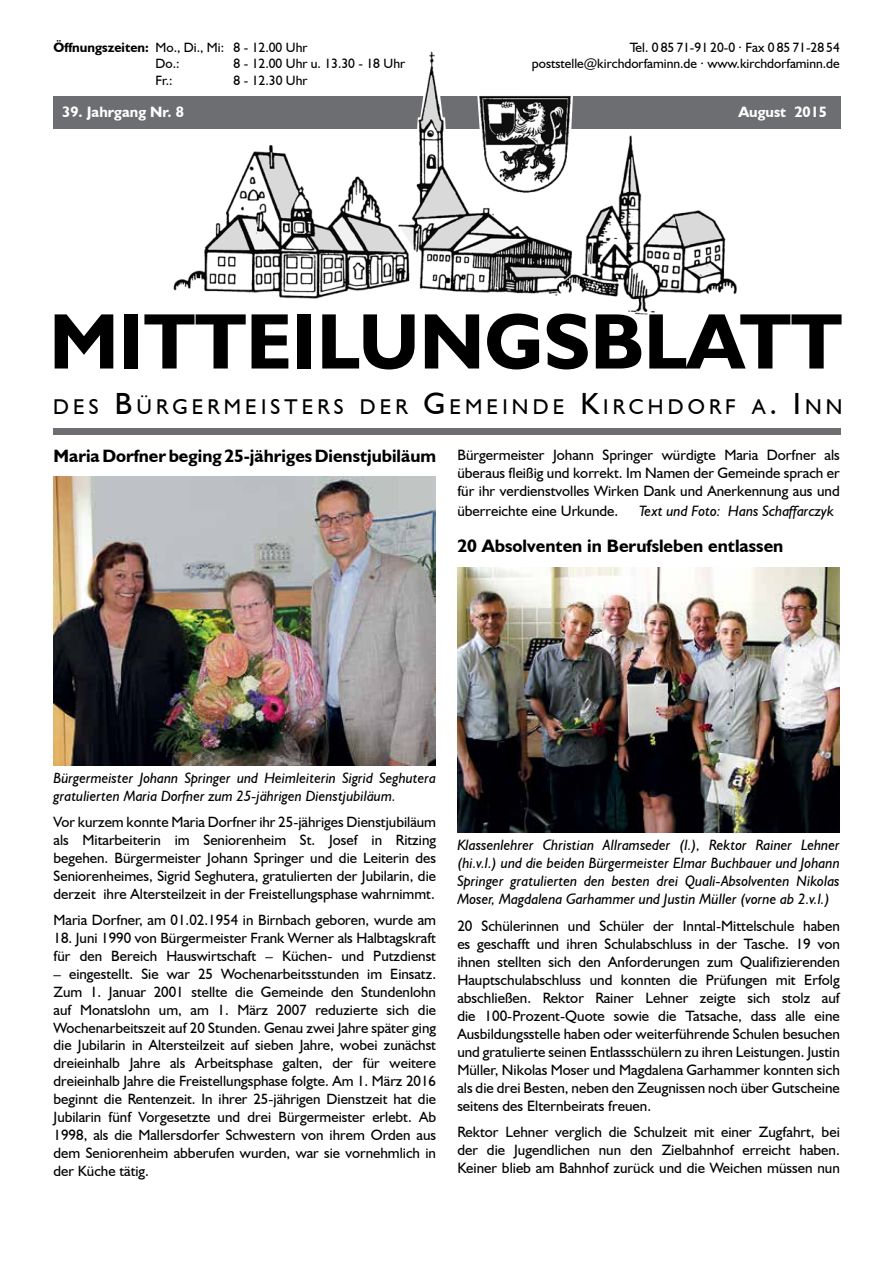
<style>
.page{position:relative;width:893px;height:1263px;background:#fff}
.page>*{position:absolute;margin:0;border:0;box-sizing:border-box;transform-origin:0 0}
.t1{font:700 79.2px "Humanist 521 BT";color:#000}
.t2{font:21.45px "Humanist 521 BT";letter-spacing:.195em;color:#000}
.t3{font:700 18px "Humanist 521 BT";color:#000}
.t4{font:700 17.85px "Humanist 521 BT";color:#000}
.t5{font:15px/18px "Humanist 521 BT";color:#000;text-align:justify}
.t6{font:italic 15px/18px "Humanist 521 BT";color:#000;text-align:justify}
.t7{font:700 15px "Humanist 521 BT";color:#fff}
.t8{font:14.85px/17.9px "Humanist 521 BT";color:#000;text-align:justify}
.t9{font:italic 14.85px/17.9px "Humanist 521 BT";color:#000}
.t10{font:13.5px/16.2px "Humanist 521 BT";color:#000}
.s1{font-weight:700}
.s2{font-size:30.6px}
</style>
<div class="page">
<img style="left:54px;top:476px;width:382px;height:289px">
<div style="left:54px;top:428px;width:787px;height:6px;background:#6d6e71"></div>
<img style="left:55px;top:51px;width:786px;height:263px">
<img style="left:457px;top:567px;width:383px;height:265px">
<p class="t10" style="left:156px;top:39px;width:153px;text-indent:-102px"><span class="s1">Öffnungszeiten:</span> Mo., Di., Mi: 8 - 12.00 Uhr<br>Do.:</p>
<p class="t10" style="left:234px;top:55px;width:173px">8 - 12.00 Uhr u. 13.30 - 18 Uhr</p>
<p class="t10" style="left:156px;top:72px;width:19px">Fr.:</p>
<p class="t10" style="left:234px;top:72px;width:75px">8 - 12.30 Uhr</p>
<p class="t10" style="left:532px;top:39px;width:309px;text-align:right">Tel. 0 85 71-91 20-0 · Fax 0 85 71-28 54 poststelle@kirchdorfaminn.de · www.kirchdorfaminn.de</p>
<p class="t7" style="left:62px;top:102px;width:123px">39. Jahrgang Nr. 8</p>
<p class="t7" style="left:738px;top:102px;width:90px">August 2015</p>
<h1 class="t1" style="left:49px;top:292px;width:794px">Mitteilungsblatt</h1>
<h2 class="t2" style="left:53px;top:393px;width:791px">DES <span class="s2">B</span>ÜRGERMEISTERS DER <span class="s2">G</span>EMEINDE <span class="s2">K</span>IRCHDORF A<span class="s2">. I</span> NN</h2>
<p class="t4" style="left:54px;top:445px;width:384px">Maria Dorfner beging 25-jähriges Dienstjubiläum</p>
<p class="t5" style="left:457px;top:446px;width:384px">Bürgermeister Johann Springer würdigte Maria Dorfner als überaus fleißig und korrekt. Im Namen der Gemeinde sprach er für ihr verdienstvolles Wirken Dank und Anerkennung aus und</p>
<p class="t5" style="left:457px;top:501px;width:163px">überreichte eine Urkunde.</p>
<p class="t6" style="left:639px;top:501px;width:197px">Text und Foto: Hans Schaffarczyk</p>
<p class="t3" style="left:457px;top:534px;width:328px">20 Absolventen in Berufsleben entlassen</p>
<p class="t9" style="left:54px;top:769px;width:384px">Bürgermeister Johann Springer und Heimleiterin Sigrid Seghutera gratulierten Maria Dorfner zum 25-jährigen Dienstjubiläum.</p>
<p class="t8" style="left:54px;top:813px;width:384px">Vor kurzem konnte Maria Dorfner ihr 25-jähriges Dienstjubiläum als Mitarbeiterin im Seniorenheim St. Josef in Ritzing begehen. Bürgermeister Johann Springer und die Leiterin des Seniorenheimes, Sigrid Seghutera, gratulierten der Jubilarin, die derzeit ihre Altersteilzeit in der Freistellungsphase wahrnimmt.</p>
<p class="t8" style="left:54px;top:911px;width:384px">Maria Dorfner, am 01.02.1954 in Birnbach geboren, wurde am</p>
<p class="t8" style="left:54px;top:929px;width:384px">18. Juni 1990 von Bürgermeister Frank Werner als Halbtagskraft für den Bereich Hauswirtschaft – Küchen- und Putzdienst</p>
<p class="t8" style="left:54px;top:965px;width:384px">– eingestellt. Sie war 25 Wochenarbeitsstunden im Einsatz.<br>Zum 1. Januar 2001 stellte die Gemeinde den Stundenlohn auf Monatslohn um, am 1. März 2007 reduzierte sich die Wochenarbeitszeit auf 20 Stunden. Genau zwei Jahre später ging die Jubilarin in Altersteilzeit auf sieben Jahre, wobei zunächst dreieinhalb Jahre als Arbeitsphase galten, der für weitere dreieinhalb Jahre die Freistellungsphase folgte. Am 1. März 2016 beginnt die Rentenzeit. In ihrer 25-jährigen Dienstzeit hat die Jubilarin fünf Vorgesetzte und drei Bürgermeister erlebt. Ab 1998, als die Mallersdorfer Schwestern von ihrem Orden aus dem Seniorenheim abberufen wurden, war sie vornehmlich in der Küche tätig.</p>
<p class="t6" style="left:457px;top:836px;width:384px">Klassenlehrer Christian Allramseder (l.), Rektor Rainer Lehner (hi.v.l.) und die beiden Bürgermeister Elmar Buchbauer und Johann Springer gratulierten den besten drei Quali-Absolventen Nikolas Moser, Magdalena Garhammer und Justin Müller (vorne ab 2.v.l.)</p>
<p class="t5" style="left:457px;top:916px;width:384px">20 Schülerinnen und Schüler der Inntal-Mittelschule haben es geschafft und ihren Schulabschluss in der Tasche. 19 von ihnen stellten sich den Anforderungen zum Qualifizierenden Hauptschulabschluss und konnten die Prüfungen mit Erfolg abschließen. Rektor Rainer Lehner zeigte sich stolz auf die 100-Prozent-Quote sowie die Tatsache, dass alle eine Ausbildungsstelle haben oder weiterführende Schulen besuchen und gratulierte seinen Entlassschülern zu ihren Leistungen. Justin Müller, Nikolas Moser und Magdalena Garhammer konnten sich als die drei Besten, neben den Zeugnissen noch über Gutscheine seitens des Elternbeirats freuen.</p>
<p class="t5" style="left:457px;top:1123px;width:384px">Rektor Lehner verglich die Schulzeit mit einer Zugfahrt, bei der die Jugendlichen nun den Zielbahnhof erreicht haben.<br>Keiner blieb am Bahnhof zurück und die Weichen müssen nun</p>
</div>
